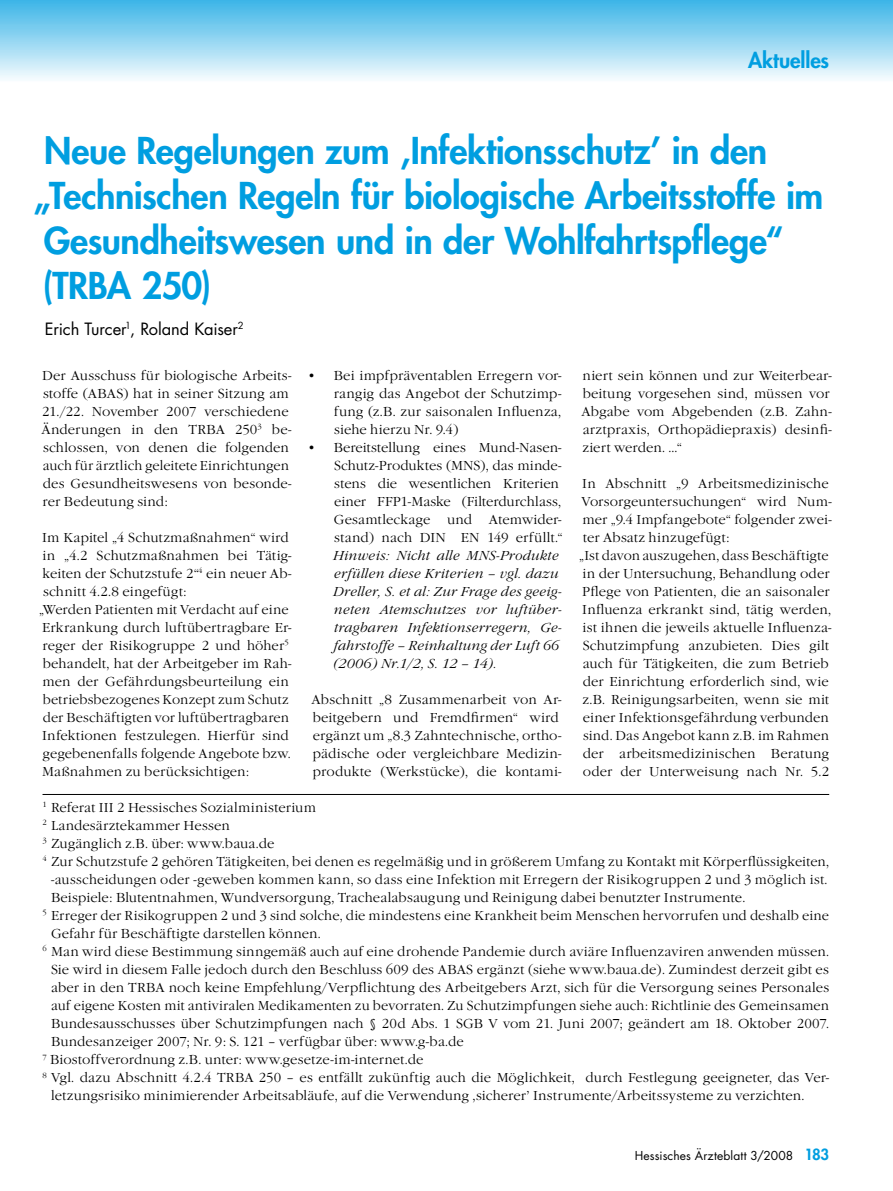
<style>
.page{position:relative;width:893px;height:1191px;background:#fff}
.page>*{position:absolute;margin:0;border:0;box-sizing:border-box;transform-origin:0 0}
.Hauptüberschrift{font:800 36px/45px "Futura";letter-spacing:-.01em;color:#009ee0}
.t1{font:800 21px "Futura";letter-spacing:-.005em;color:#009ee0}
.Autor{font:16.5px "Futura";letter-spacing:-.005em;color:#000}
.Fließtext{font:300 13.5px/18px "Garamond Itc T";letter-spacing:.005em;color:#000}
.Fließtext-2{font:italic 300 13.5px/18px "Garamond Itc T";letter-spacing:.015em;color:#000}
.t2{font:12px "Futura";letter-spacing:.01em;color:#000}
.s1{font-style:normal}
.s2{font-weight:800;font-size:15px;color:#009ee0}
</style>
<div class="page">
<img style="left:0;top:0;width:893px;height:80px">
<hr style="left:43px;top:794px;width:786px;height:1px;background:#000">
<p class="t1" style="left:748px;top:46px;width:83px">Aktuelles</p>
<p class="Hauptüberschrift" style="left:34px;top:127px;width:791px">Neue Regelungen zum ‚Infektionsschutz’ in den „Technischen Regeln für biologische Arbeitsstoffe im Gesundheitswesen und in der Wohlfahrtspflege“ (TRBA 250)</p>
<p class="Autor" style="left:45px;top:317px;width:200px">Erich Turcer<sup>1</sup>, Roland Kaiser<sup>2</sup></p>
<p class="Fließtext" style="left:41px;top:366px;width:252px">Der Ausschuss für biologische Arbeits&shy;stoffe (ABAS) hat in seiner Sitzung am 21./22. November 2007 verschiedene Änderungen in den TRBA 250<sup>3</sup> be-- schlossen, von denen die folgenden auch für ärztlich geleitete Einrichtungen des Gesundheitswesens von besonde&shy;rer Bedeutung sind:</p>
<p class="Fließtext" style="left:42px;top:528px;width:251px">Im Kapitel „4 Schutzmaßnahmen“ wird in „4.2 Schutzmaßnahmen bei Tätig&shy;keiten der Schutzstufe 2“<sup>4</sup> ein neuer Ab-- schnitt 4.2.8 eingefügt:</p>
<p class="Fließtext" style="left:39px;top:600px;width:254px">„Werden Patienten mit Verdacht auf eine Erkrankung durch luftübertragbare Er-- reger der Risikogruppe 2 und höher<sup>5 </sup>behandelt, hat der Arbeitgeber im Rah&shy;men der Gefährdungsbeurteilung ein betriebsbezogenes Konzept zum Schutz der Beschäftigten vor luftübertragbaren Infektionen festzulegen. Hierfür sind gegebenenfalls folgende Angebote bzw.<br>Maßnahmen zu berücksichtigen:</p>
<p class="Fließtext" style="left:334px;top:366px;width:229px;text-align:justify;text-indent:-27px">• Bei impfpräventablen Erregern vor&shy;rangig das Angebot der Schutzimp&shy;fung (z.B. zur saisonalen Influenza, siehe hierzu Nr. 9.4)</p>
<p class="Fließtext-2" style="left:333px;top:438px;width:231px;text-indent:-26px"><span class="s1">• Bereitstellung eines Mund-Nasen-Schutz-Produktes (MNS), das minde&shy;stens die wesentlichen Kriterien einer FFP1-Maske (Filterdurchlass, Gesamtleckage und Atemwider&shy;stand) nach DIN EN 149 erfüllt.“ </span>Hinweis: Nicht alle MNS-Produkte erfüllen diese Kriterien – vgl. dazu Dreller, S. et al: Zur Frage des geeig&shy;neten Atemschutzes vor luftüber&shy;tragbaren Infektionserregern, Ge-- fahrstoffe – Reinhaltung der Luft 66 (2006) Nr.1/2, S. 12 – 14).</p>
<p class="Fließtext" style="left:311px;top:690px;width:252px">Abschnitt „8 Zusammenarbeit von Ar-- beitgebern und Fremdfirmen“ wird ergänzt um „8.3 Zahntechnische, ortho&shy;pädische oder vergleichbare Medizin&shy;produkte (Werkstücke), die kontami-</p>
<p class="Fließtext" style="left:581px;top:366px;width:252px">niert sein können und zur Weiterbear&shy;beitung vorgesehen sind, müssen vor Abgabe vom Abgebenden (z.B. Zahn&shy;arztpraxis, Orthopädiepraxis) desinfi&shy;ziert werden. ...“</p>
<p class="Fließtext" style="left:581px;top:474px;width:252px">In Abschnitt „9 Arbeitsmedizinische Vorsorgeuntersuchungen“ wird Num&shy;mer „9.4 Impfangebote“ folgender zwei&shy;ter Absatz hinzugefügt:</p>
<p class="Fließtext" style="left:579px;top:546px;width:254px">„Ist davon auszugehen, dass Beschäftigte in der Untersuchung, Behandlung oder Pflege von Patienten, die an saisonaler Influenza erkrankt sind, tätig werden, ist ihnen die jeweils aktuelle Influenza-Schutzimpfung anzubieten. Dies gilt auch für Tätigkeiten, die zum Betrieb der Einrichtung erforderlich sind, wie z.B. Reinigungsarbeiten, wenn sie mit einer Infektionsgefährdung verbunden sind. Das Angebot kann z.B. im Rahmen der arbeitsmedizinischen Beratung oder der Unterweisung nach Nr. 5.2</p>
<p class="Fließtext" style="left:43px;top:798px;width:275px"><sup>1</sup> Referat III 2 Hessisches Sozialministerium</p>
<p class="Fließtext" style="left:43px;top:816px;width:189px"><sup>2</sup> Landesärztekammer Hessen</p>
<p class="Fließtext" style="left:43px;top:834px;width:233px"><sup>3</sup> Zugänglich z.B. über: www.baua.de</p>
<p class="Fließtext" style="left:51px;top:852px;width:780px;text-align:justify;text-indent:-9px"><sup>4</sup> Zur Schutzstufe 2 gehören Tätigkeiten, bei denen es regelmäßig und in größerem Umfang zu Kontakt mit Körperflüssigkeiten, -ausscheidungen oder -geweben kommen kann, so dass eine Infektion mit Erregern der Risikogruppen 2 und 3 möglich ist.<br>Beispiele: Blutentnahmen, Wundversorgung, Trachealabsaugung und Reinigung dabei benutzter Instrumente.</p>
<p class="Fließtext" style="left:51px;top:906px;width:780px;text-indent:-9px"><sup>5</sup> Erreger der Risikogruppen 2 und 3 sind solche, die mindestens eine Krankheit beim Menschen hervorrufen und deshalb eine<br>Gefahr für Beschäftigte darstellen können.</p>
<p class="Fließtext" style="left:51px;top:942px;width:780px;text-align:justify;text-indent:-9px"><sup>6</sup> Man wird diese Bestimmung sinngemäß auch auf eine drohende Pandemie durch aviäre Influenzaviren anwenden müssen.<br>Sie wird in diesem Falle jedoch durch den Beschluss 609 des ABAS ergänzt (siehe www.baua.de). Zumindest derzeit gibt es aber in den TRBA noch keine Empfehlung/Verpflichtung des Arbeitgebers Arzt, sich für die Versorgung seines Personales auf eigene Kosten mit antiviralen Medikamenten zu bevorraten. Zu Schutzimpfungen siehe auch: Richtlinie des Gemeinsamen Bundesausschusses über Schutzimpfungen nach § 20d Abs. 1 SGB V vom 21. Juni 2007; geändert am 18. Oktober 2007.<br>Bundesanzeiger 2007; Nr. 9: S. 121 – verfügbar über: www.g-ba.de</p>
<p class="Fließtext" style="left:43px;top:1050px;width:383px"><sup>7</sup> Biostoffverordnung z.B. unter: www.gesetze-im-internet.de</p>
<p class="Fließtext" style="left:51px;top:1068px;width:780px;text-indent:-9px"><sup>8</sup> Vgl. dazu Abschnitt 4.2.4 TRBA 250 – es entfällt zukünftig auch die Möglichkeit, durch Festlegung geeigneter, das Ver&shy;letzungsrisiko minimierender Arbeitsabläufe, auf die Verwendung ‚sicherer’ Instrumente/Arbeitssysteme zu verzichten.</p>
<p class="t2" style="left:635px;top:1147px;width:196px">Hessisches Ärzteblatt 3/2008 <span class="s2">183</span></p>
</div>
